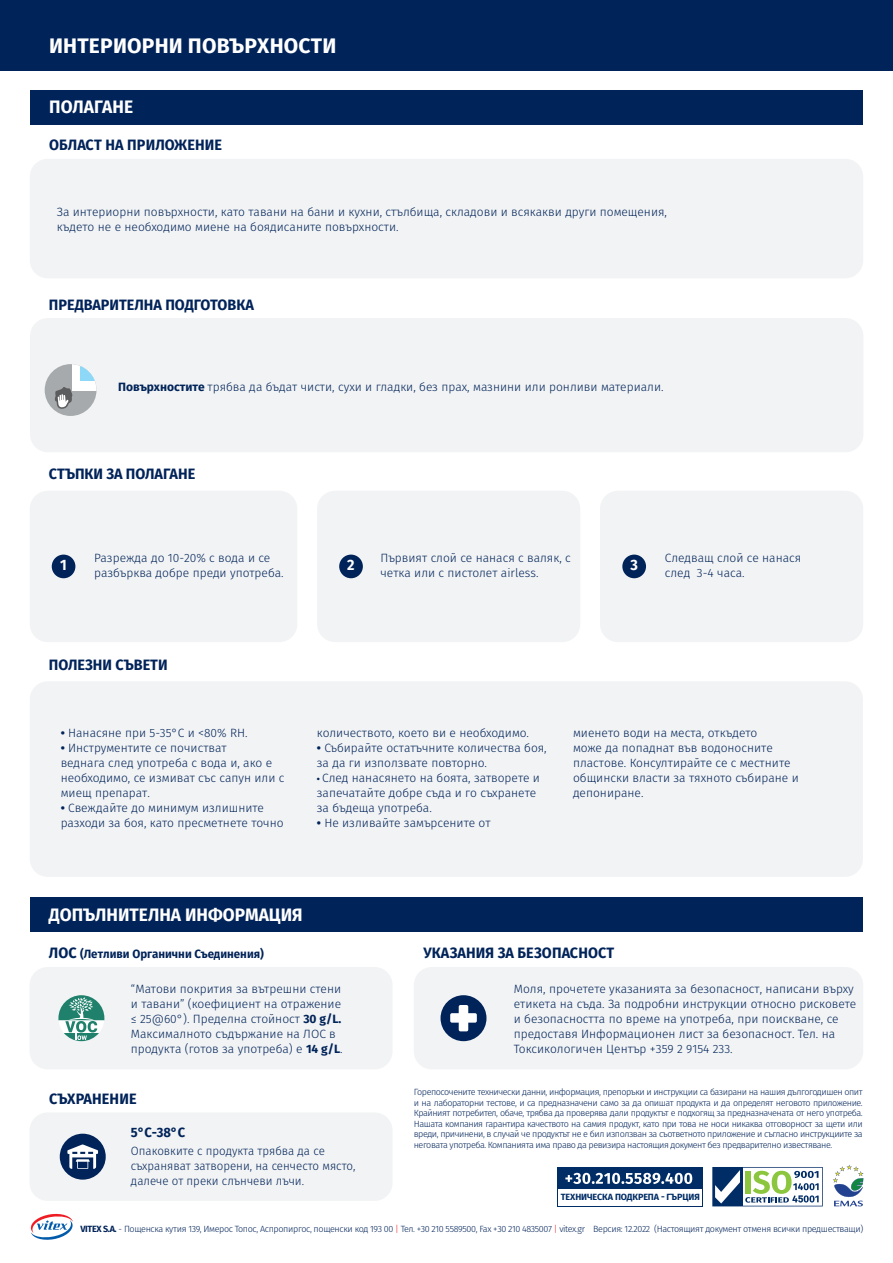
<style>
.page{position:relative;width:893px;height:1263px;background:#fff}
.page>*{position:absolute;margin:0;border:0;box-sizing:border-box;transform-origin:0 0}
.t1{font:700 21px "Fira Sans";letter-spacing:.01em;color:#fff}
.t2{font:700 18px "Fira Sans";color:#fff;scale:.96 1}
.t3{font:700 15px "Fira Sans";color:#002359;scale:.96 1}
.t4{font:700 15px "Fira Sans";color:#fff;scale:.96 1}
.t5{font:700 13.5px "Fira Sans";color:#002359;scale:.96 1}
.t6{font:300 12px/15px "Fira Sans";color:#002359}
.t7{font:300 12px/15px "Fira Sans";color:#002359;scale:.96 1}
.t8{font:700 12px "Fira Sans";color:#002359;scale:.96 1}
.t9{font:300 9px/10.5px "Fira Sans";letter-spacing:-.04em;color:#002359;text-align:justify}
.t10{font:700 9px "Fira Sans";letter-spacing:-.01em;color:#002d66}
.s1{font-weight:700}
.s2{font-weight:700;font-size:9px}
.s3{font-size:15px}
.s4{color:#ee1d23}
</style>
<div class="page">
<div style="left:30px;top:491px;width:267px;height:151px;background:#f2f3f4;border-radius:18px"></div>
<div style="left:317px;top:491px;width:263px;height:151px;background:#f2f3f4;border-radius:18px"></div>
<div style="left:600px;top:491px;width:263px;height:151px;background:#f2f3f4;border-radius:18px"></div>
<div style="left:30px;top:90px;width:833px;height:34px;background:#002359"></div>
<div style="left:30px;top:898px;width:833px;height:34px;background:#002359"></div>
<div style="left:30px;top:967px;width:363px;height:102px;background:#f2f3f4;border-radius:18px"></div>
<div style="left:414px;top:967px;width:449px;height:102px;background:#f2f3f4;border-radius:18px"></div>
<svg style="left:58px;top:995px;width:46px;height:46px"></svg>
<div style="left:30px;top:1112px;width:363px;height:89px;background:#f2f3f4;border-radius:18px"></div>
<div style="left:30px;top:159px;width:833px;height:119px;background:#f2f3f4;border-radius:18px"></div>
<div style="left:30px;top:681px;width:833px;height:196px;background:#f2f3f4;border-radius:18px"></div>
<div style="left:60px;top:1134px;width:46px;height:45px;background:#002359;border-radius:50%"></div>
<svg style="left:67px;top:1144px;width:31px;height:25px"></svg>
<div style="left:441px;top:995px;width:45px;height:46px;background:#002359;border-radius:50%"></div>
<svg style="left:450px;top:1005px;width:27px;height:26px"></svg>
<div style="left:52px;top:555px;width:23px;height:23px;background:#002359;border-radius:50%"></div>
<div style="left:339px;top:555px;width:24px;height:23px;background:#002359;border-radius:50%"></div>
<div style="left:622px;top:555px;width:24px;height:23px;background:#002359;border-radius:50%"></div>
<div style="left:0;top:0;width:893px;height:70px;background:#002359"></div>
<svg style="left:30px;top:1213px;width:43px;height:27px"></svg>
<svg style="left:833px;top:1165px;width:30px;height:41px"></svg>
<svg style="left:712px;top:1167px;width:111px;height:39px"></svg>
<div style="left:557px;top:1167px;width:145px;height:39px;background:#002d66"></div>
<div style="left:558px;top:1189px;width:143px;height:16px;background:#fff"></div>
<svg style="left:565px;top:1173px;width:127px;height:11px"></svg>
<div style="left:30px;top:318px;width:833px;height:134px;background:#f2f3f4;border-radius:18px"></div>
<div style="left:45px;top:364px;width:52px;height:52px;background:#a7aaac;border-radius:26px"></div>
<div style="left:73px;top:364px;width:24px;height:27px;background:#fff"></div>
<svg style="left:80px;top:364px;width:17px;height:17px"></svg>
<svg style="left:55px;top:386px;width:18px;height:23px"></svg>
<h1 class="t1" style="left:49px;top:31px;width:289px">ИНТЕРИОРНИ ПОВЪРХНОСТИ</h1>
<h2 class="t2" style="left:49px;top:94px;width:89px">ПОЛАГАНЕ</h2>
<p class="t3" style="left:49px;top:134px;width:182px">ОБЛАСТ НА ПРИЛОЖЕНИЕ</p>
<p class="t6" style="left:57px;top:205px;width:612px">За интериорни повърхности, като тавани на бани и кухни, стълбища, складови и всякакви други помещения, където не е необходимо миене на боядисаните повърхности.</p>
<p class="t3" style="left:49px;top:294px;width:215px">ПРЕДВАРИТЕЛНА ПОДГОТОВКА</p>
<p class="t6" style="left:118px;top:380px;width:547px"><span class="s1">Повърхностите</span> трябва да бъдат чисти, сухи и гладки, без прах, мазнини или ронливи материали.</p>
<p class="t3" style="left:49px;top:463px;width:154px">СТЪПКИ ЗА ПОЛАГАНЕ</p>
<p class="t6" style="left:94px;top:551px;width:191px">Разрежда до 10-20% с вода и се разбърква добре преди употреба.</p>
<p class="t6" style="left:380px;top:551px;width:192px">Първият слой се нанася с валяк, с четка или с пистолет airless.</p>
<p class="t6" style="left:665px;top:551px;width:138px">Следващ слой се нанася след 3-4 часа.</p>
<p class="t4" style="left:60px;top:555px;width:8px">1</p>
<p class="t4" style="left:347px;top:555px;width:9px">2</p>
<p class="t4" style="left:630px;top:555px;width:9px">3</p>
<p class="t3" style="left:49px;top:654px;width:125px">ПОЛЕЗНИ СЪВЕТИ</p>
<p class="t6" style="left:61px;top:726px;width:188px"><span class="s1">•</span> Нанасяне при 5-35°C и &lt;80% RH.</p>
<p class="t6" style="left:61px;top:741px;width:225px"><span class="s1">•</span> Инструментите се почистват<br>веднага след употреба с вода и, ако е необходимо, се измиват със сапун или с миещ препарат.</p>
<p class="t6" style="left:61px;top:801px;width:224px"><span class="s1">•</span> Свеждайте до минимум излишните разходи за боя, като пресметнете точно</p>
<p class="t6" style="left:317px;top:726px;width:214px">количеството, което ви е необходимо.</p>
<p class="t6" style="left:317px;top:741px;width:231px"><span class="s1">•</span> Събирайте остатъчните количества боя, за да ги използвате повторно.</p>
<p class="t6" style="left:317px;top:771px;width:225px"><span class="s2">•</span> След нанасянето на боята, затворете и запечатайте добре съда и го съхранете за бъдеща употреба.</p>
<p class="t6" style="left:317px;top:816px;width:175px"><span class="s1">•</span> Не изливайте замърсените от</p>
<p class="t6" style="left:573px;top:726px;width:227px">миенето води на места, откъдето<br>може да попаднат във водоносните пластове. Консултирайте се с местните общински власти за тяхното събиране и депониране.</p>
<h2 class="t2" style="left:49px;top:902px;width:266px">ДОПЪЛНИТЕЛНА ИНФОРМАЦИЯ</h2>
<p class="t8" style="left:49px;top:946px;width:226px"><span class="s3">ЛОС</span> (Летливи Органични Съединения)</p>
<p class="t3" style="left:423px;top:943px;width:200px">УКАЗАНИЯ ЗА БЕЗОПАСНОСТ</p>
<p class="t6" style="left:131px;top:982px;width:213px">“Матови покрития за вътрешни стени и тавани” (коефициент на отражение ≤ 25@60°). Пределна стойност <span class="s1">30 g/L.<br></span>Максималното съдържание на ЛОС в продукта (готов за употреба) е <span class="s1">14 g/L</span>.</p>
<p class="t6" style="left:514px;top:982px;width:344px">Моля, прочетете указанията за безопасност, написани върху етикета на съда. За подробни инструкции относно рисковете и безопасността по време на употреба, при поискване, се предоставя Информационен лист за безопасност. Тел. на Токсикологичен Център +359 2 9154 233.</p>
<p class="t3" style="left:49px;top:1088px;width:93px">СЪХРАНЕНИЕ</p>
<p class="t5" style="left:131px;top:1123px;width:58px">5°C-38°C</p>
<p class="t7" style="left:131px;top:1144px;width:235px">Опаковките с продукта трябва да се съхраняват затворени, на сенчесто място, далече от преки слънчеви лъчи.</p>
<p class="t9" style="left:414px;top:1087px;width:450px">Горепосочените технически данни, информация, препоръки и инструкции са базирани на нашия дългогодишен опит и на лабораторни тестове, и са предназначени само за да опишат продукта и да определят неговото приложение.<br>Крайният потребител, обаче, трябва да проверява дали продуктът е подхогящ за предназначената от него употреба.<br>Нашата компания гарантира качеството на самия продукт, като при това не носи никаква отговорност за щети или вреди, причинени, в случай че продуктът не е бил използван за съответното приложение и съгласно инструкциите за неговата употреба. Компанията има право да ревизира настоящия документ без предварително известяване.</p>
<p class="t10" style="left:561px;top:1191px;width:141px">ТЕХНИЧЕСКА ПОДКРЕПА - ГЪРЦИЯ</p>
<p class="t9" style="left:81px;top:1225px;width:784px"><span class="s1">VITEX S.A.</span> - Пощенска кутия 139, Имерос Топос, Аспропиргос, пощенски код 193 00 <span class="s4">|</span> Тел. +30 210 5589500, Fax +30 210 4835007 <span class="s4">|</span> vitex.gr Версия: 12.2022 (Настоящият документ отменя всички предшестващи)</p>
</div>
